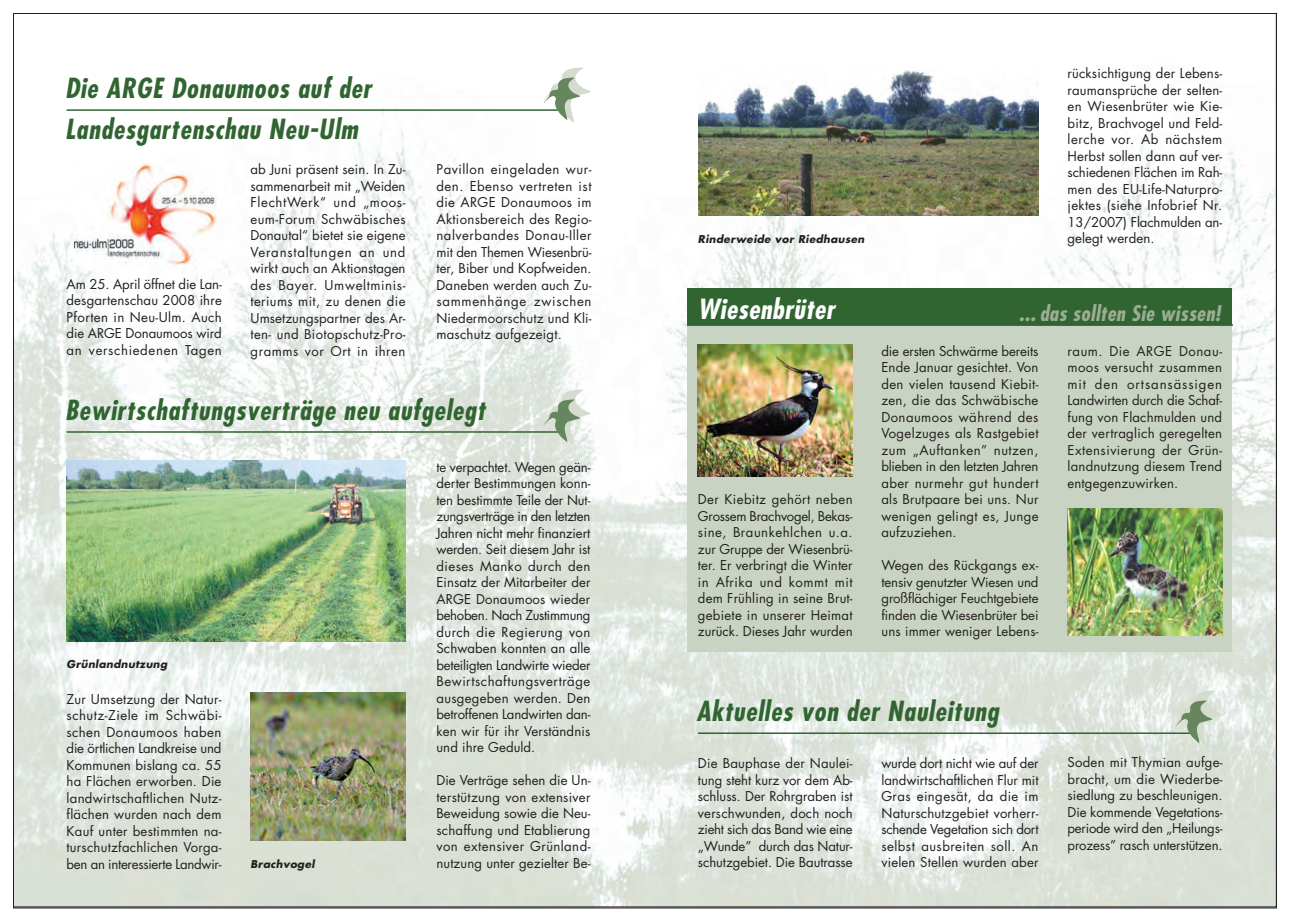
<style>
.page{position:relative;width:1290px;height:920px;background:#fff}
.page>*{position:absolute;margin:0;border:0;box-sizing:border-box;transform-origin:0 0}
.t1{font:italic 700 condensed 27px/40.5px "Futura";color:#306531}
.t2{font:italic 700 condensed 27px "Futura";color:#fff}
.t3{font:italic 700 condensed 21px "Futura";color:#9dad94}
.t4{font:13.2px/16.5px "Futura";letter-spacing:.01em;color:#231f20;text-align:justify}
.t5{font:italic 700 10.5px "Futura";color:#231f20}
</style>
<div class="page">
<img style="left:15px;top:84px;width:1260px;height:821px">
<img style="left:67px;top:461px;width:339px;height:180px">
<div style="left:688px;top:288px;width:544px;height:364px;background:#c9d3c3"></div>
<div style="left:688px;top:288px;width:544px;height:38px;background:#306531"></div>
<hr style="left:67px;top:109px;width:496px;height:2px;background:#306531">
<svg style="left:543px;top:67px;width:47px;height:56px"></svg>
<img style="left:74px;top:163px;width:143px;height:103px">
<hr style="left:67px;top:431px;width:496px;height:2px;background:#306531">
<svg style="left:543px;top:389px;width:47px;height:56px"></svg>
<img style="left:698px;top:70px;width:340px;height:146px">
<img style="left:251px;top:692px;width:155px;height:148px">
<img style="left:1068px;top:509px;width:154px;height:126px">
<img style="left:698px;top:345px;width:155px;height:131px">
<hr style="left:698px;top:732px;width:495px;height:2px;background:#306531">
<svg style="left:1175px;top:690px;width:47px;height:55px;background:#c4d0c0"></svg>
<h1 class="t1" style="left:65px;top:70px;width:312px">Die ARGE Donaumoos auf der<br>Landesgartenschau Neu-Ulm</h1>
<p class="t4" style="left:251px;top:162px;width:157px">ab Juni präsent sein. In Zu&shy;sammenarbeit mit „Weiden FlechtWerk“ und „moos&shy;eum-Forum Schwäbisches Donautal“ bietet sie eigene Veranstaltungen an und wirkt auch an Aktionstagen des Bayer. Umweltminis&shy;teriums mit, zu denen die Umsetzungspartner des Ar&shy;ten- und Biotopschutz-Pro&shy;gramms vor Ort in ihren</p>
<p class="t4" style="left:437px;top:162px;width:157px">Pavillon eingeladen wur&shy;den. Ebenso vertreten ist die ARGE Donaumoos im Aktionsbereich des Regio&shy;nalverbandes Donau-Iller mit den Themen Wiesenbrü&shy;ter, Biber und Kopfweiden.<br>Daneben werden auch Zu&shy;sammenhänge zwischen Niedermoorschutz und Kli&shy;maschutz aufgezeigt.</p>
<p class="t4" style="left:67px;top:277px;width:157px">Am 25. April öffnet die Lan&shy;desgartenschau 2008 ihre Pforten in Neu-Ulm. Auch die ARGE Donaumoos wird an verschiedenen Tagen</p>
<h1 class="t1" style="left:65px;top:392px;width:426px">Bewirtschaftungsverträge neu aufgelegt</h1>
<p class="t4" style="left:436px;top:459px;width:155px">te verpachtet. Wegen geän&shy;derter Bestimmungen konn&shy;ten bestimmte Teile der Nut&shy;zungsverträge in den letzten Jahren nicht mehr finanziert werden. Seit diesem Jahr ist dieses Manko durch den Einsatz der Mitarbeiter der ARGE Donaumoos wieder behoben. Nach Zustimmung durch die Regierung von Schwaben konnten an alle beteiligten Landwirte wieder Bewirtschaftungsverträge ausgegeben werden. Den betroffenen Landwirten dan&shy;ken wir für ihr Verständnis und ihre Geduld.</p>
<p class="t4" style="left:436px;top:773px;width:155px">Die Verträge sehen die Un&shy;terstützung von extensiver Beweidung sowie die Neu&shy;schaffung und Etablierung von extensiver Grünland&shy;nutzung unter gezielter Be-</p>
<p class="t5" style="left:67px;top:659px;width:104px">Grünlandnutzung</p>
<p class="t4" style="left:67px;top:691px;width:156px">Zur Umsetzung der Natur&shy;schutz-Ziele im Schwäbi&shy;schen Donaumoos haben die örtlichen Landkreise und Kommunen bislang ca. 55 ha Flächen erworben. Die landwirtschaftlichen Nutz&shy;flächen wurden nach dem Kauf unter bestimmten na&shy;turschutzfachlichen Vorga&shy;ben an interessierte Landwir-</p>
<p class="t5" style="left:251px;top:859px;width:67px">Brachvogel</p>
<p class="t5" style="left:698px;top:234px;width:170px">Rinderweide vor Riedhausen</p>
<p class="t4" style="left:1068px;top:66px;width:156px">rücksichtigung der Lebens&shy;raumansprüche der selten&shy;en Wiesenbrüter wie Kie&shy;bitz, Brachvogel und Feld&shy;lerche vor. Ab nächstem Herbst sollen dann auf ver&shy;schiedenen Flächen im Rah&shy;men des EU-Life-Naturpro&shy;jektes (siehe Infobrief Nr.<br>13/2007) Flachmulden an&shy;gelegt werden.</p>
<h1 class="t2" style="left:698px;top:297px;width:143px">Wiesenbrüter</h1>
<h2 class="t3" style="left:1019px;top:304px;width:206px">... das sollten Sie wissen!</h2>
<p class="t4" style="left:698px;top:492px;width:156px">Der Kiebitz gehört neben Grossem Brachvogel, Bekas&shy;sine, Braunkehlchen u.a. zur Gruppe der Wiesenbrü&shy;ter. Er verbringt die Winter in Afrika und kommt mit dem Frühling in seine Brut&shy;gebiete in unserer Heimat zurück. Dieses Jahr wurden</p>
<p class="t4" style="left:881px;top:343px;width:159px">die ersten Schwärme bereits Ende Januar gesichtet. Von den vielen tausend Kiebit&shy;zen, die das Schwäbische Donaumoos während des Vogelzuges als Rastgebiet zum „Auftanken” nutzen, blieben in den letzten Jahren aber nurmehr gut hundert als Brutpaare bei uns. Nur wenigen gelingt es, Junge aufzuziehen.</p>
<p class="t4" style="left:881px;top:558px;width:159px">Wegen des Rückgangs ex&shy;tensiv genutzter Wiesen und großflächiger Feuchtgebiete finden die Wiesenbrüter bei uns immer weniger Lebens-</p>
<h1 class="t1" style="left:696px;top:693px;width:308px">Aktuelles von der Nauleitung</h1>
<p class="t4" style="left:881px;top:756px;width:159px">wurde dort nicht wie auf der landwirtschaftlichen Flur mit Gras eingesät, da die im Naturschutzgebiet vorherr&shy;schende Vegetation sich dort selbst ausbreiten soll. An vielen Stellen wurden aber</p>
<p class="t4" style="left:698px;top:756px;width:156px">Die Bauphase der Naulei&shy;tung steht kurz vor dem Ab&shy;schluss. Der Rohrgraben ist verschwunden, doch noch zieht sich das Band wie eine „Wunde” durch das Natur&shy;schutzgebiet. Die Bautrasse</p>
<p class="t4" style="left:1068px;top:343px;width:156px">raum. Die ARGE Donau&shy;moos versucht zusammen mit den ortsansässigen Landwirten durch die Schaf&shy;fung von Flachmulden und der vertraglich geregelten Extensivierung der Grün&shy;landnutzung diesem Trend entgegenzuwirken.</p>
<p class="t4" style="left:1068px;top:755px;width:156px">Soden mit Thymian aufge&shy;bracht, um die Wiederbe&shy;siedlung zu beschleunigen.<br>Die kommende Vegetations&shy;periode wird den „Heilungs&shy;prozess” rasch unterstützen.</p>
</div>
